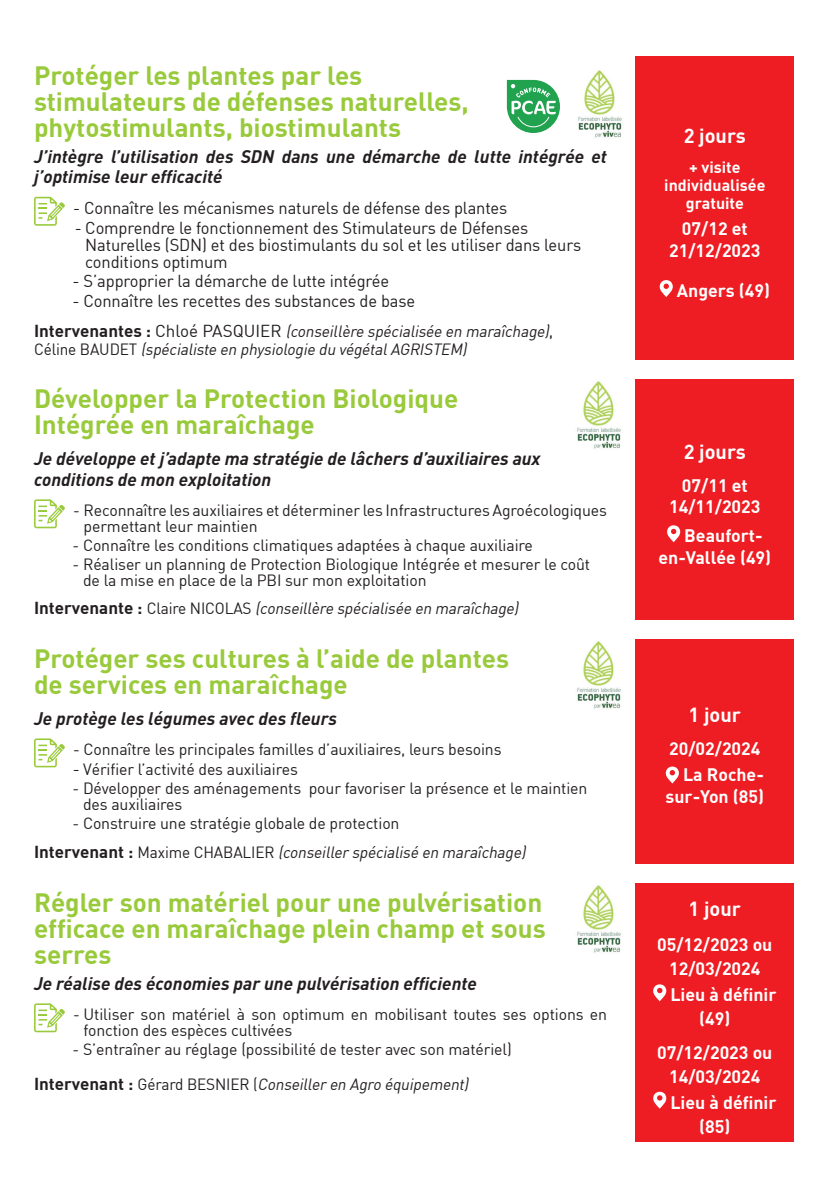
<style>
.page{position:relative;width:834px;height:1191px;background:#fff}
.page>*{position:absolute;margin:0;border:0;box-sizing:border-box;transform-origin:0 0}
.t1{font:700 26px/26px "DIN";color:#99ca3b}
.t2{font:700 20px "DIN";color:#fff}
.t3{font:italic 700 18px/20px "DIN";color:#231f20}
.t4{font:700 17.8px/24px "DIN";color:#fff;text-align:center}
.t5{font:17px/17px "DIN";letter-spacing:-.01em;color:#231f20}
.t6{font:16px/16px "DIN";letter-spacing:-.01em;color:#231f20}
.t7{font:italic 16px/18px "DIN";color:#231f20;scale:.96 1}
.t8{font:700 16px/18px "DIN";color:#fff;text-align:center}
.s1{font-weight:700;font-style:normal;font-size:17px}
.s2{font-style:normal;font-size:17px}
.s3{font-style:normal}
.s4{font-size:17px}
.s5{font-weight:700;font-size:17px}
.s6{font-style:italic}
</style>
<div class="page">
<div style="left:635px;top:57px;width:159px;height:303px;background:#ee1d23"></div>
<svg style="left:507px;top:80px;width:53px;height:53px"></svg>
<img style="left:578px;top:70px;width:44px;height:68px">
<svg style="left:659px;top:280px;width:13px;height:17px"></svg>
<svg style="left:34px;top:197px;width:31px;height:29px"></svg>
<div style="left:635px;top:379px;width:159px;height:241px;background:#ee1d23"></div>
<img style="left:577px;top:381px;width:44px;height:68px">
<svg style="left:667px;top:525px;width:13px;height:17px"></svg>
<svg style="left:34px;top:499px;width:31px;height:29px"></svg>
<div style="left:635px;top:639px;width:159px;height:225px;background:#ee1d23"></div>
<img style="left:577px;top:641px;width:44px;height:68px">
<svg style="left:665px;top:766px;width:13px;height:17px"></svg>
<svg style="left:34px;top:738px;width:31px;height:29px"></svg>
<div style="left:635px;top:883px;width:159px;height:259px;background:#ee1d23"></div>
<img style="left:577px;top:885px;width:44px;height:68px">
<svg style="left:653px;top:984px;width:13px;height:17px"></svg>
<svg style="left:653px;top:1091px;width:13px;height:17px"></svg>
<svg style="left:34px;top:1003px;width:31px;height:29px"></svg>
<h1 class="t1" style="left:34px;top:61px;width:436px">Protéger les plantes par les stimulateurs de défenses naturelles, phytostimulants, biostimulants</h1>
<p class="t3" style="left:34px;top:146px;width:574px">J’intègre l’utilisation des SDN dans une démarche de lutte intégrée et j’optimise leur efficacité</p>
<p class="t5" style="left:73px;top:199px;width:435px">- Connaître les mécanismes naturels de défense des plantes</p>
<p class="t5" style="left:85px;top:219px;width:497px;text-indent:-11px">- Comprendre le fonctionnement des Stimulateurs de Défenses<br>Naturelles (SDN) et des biostimulants du sol et les utiliser dans leurs conditions optimum</p>
<p class="t5" style="left:73px;top:272px;width:318px">- S’approprier la démarche de lutte intégrée</p>
<p class="t5" style="left:73px;top:292px;width:344px">- Connaître les recettes des substances de base</p>
<p class="t7" style="left:34px;top:321px;width:542px"><span class="s1">I n t e rve n a n t e s :</span> <span class="s2">C h l o é PAS Q U I E R</span> (conseillère spécialisée en maraîchage)<span class="s2">,<br></span><span class="s3">C é l i n e B A U D E T</span> (spécialiste en physiologie du végétalAGRISTEM)</p>
<h1 class="t1" style="left:34px;top:384px;width:425px">Développer la Protection Biologique<br>Intégrée en maraîchage</h1>
<p class="t3" style="left:34px;top:447px;width:508px;line-height:20.8px">Je développe et j’adapte ma stratégie de lâchers d’auxiliaires aux conditions de mon exploitation</p>
<p class="t6" style="left:84px;top:502px;width:525px;text-indent:-10px">- Reconnaître les auxiliaires et déterminer les Infrastructures Agroécologiques permettant leur maintien</p>
<p class="t6" style="left:73px;top:537px;width:462px">- Connaître les conditions climatiques adaptées à chaque auxiliaire</p>
<p class="t6" style="left:83px;top:556px;width:508px;text-indent:-10px">- Réaliser un planning de Protection Biologique Intégrée et mesurer le coût de la mise en place de la PBI sur mon exploitation</p>
<p class="t7" style="left:34px;top:599px;width:509px"><span class="s1">I n t e rve n a n t e :</span> <span class="s3">C l a i re N I C O LAS</span> (conseillère spécialisée en maraîchage)</p>
<h1 class="t1" style="left:34px;top:644px;width:476px">Protéger ses cultures à l’aide de plantes de services en maraîchage</h1>
<p class="t2" style="left:683px;top:123px;width:64px">2 jours</p>
<p class="t8" style="left:664px;top:157px;width:103px">+ visite individualisée gratuite</p>
<p class="t4" style="left:669px;top:218px;width:93px;line-height:21.2px">07/12 et<br>21/12/2023</p>
<p class="t4" style="left:676px;top:278px;width:95px">Angers (49)</p>
<p class="t2" style="left:683px;top:439px;width:64px">2 jours</p>
<p class="t4" style="left:669px;top:474px;width:93px;line-height:21.2px">07/11 et<br>14/11/2023</p>
<p class="t4" style="left:658px;top:524px;width:114px;line-height:21.2px;text-align:left;text-indent:26px">Beaufort&shy;en-Vallée (49)</p>
<p class="t2" style="left:688px;top:701px;width:54px">1 jour</p>
<p class="t4" style="left:669px;top:734px;width:96px;line-height:27px;text-align:right">20/02/2024<br>La Roche-</p>
<p class="t4" style="left:665px;top:783px;width:100px">sur-Yon (85)</p>
<p class="t3" style="left:34px;top:708px;width:304px">Je protège les légumes avec des fleurs</p>
<p class="t6" style="left:73px;top:741px;width:430px">- Connaître les principales familles d’auxiliaires, leurs besoins</p>
<p class="t6" style="left:73px;top:761px;width:226px"><span class="s4">-</span> Vérifier l’activité des auxiliaires</p>
<p class="t6" style="left:83px;top:780px;width:505px;text-indent:-10px">- Développer des aménagements pour favoriser la présence et le maintien des auxiliaires</p>
<p class="t6" style="left:34px;top:808px;width:496px;line-height:29.4px;text-indent:39px">- Construire une stratégie globale de protection<br><span class="s5">I n t e rve n a n t :</span> M a x i m e C H A BA L I E R <span class="s6">(conseillerspécialisé en maraîchage)</span></p>
<h1 class="t1" style="left:34px;top:888px;width:513px">Régler son matériel pour une pulvérisation efficace en maraîchage plein champ et sous serres</h1>
<p class="t2" style="left:688px;top:895px;width:54px">1 jour</p>
<p class="t4" style="left:657px;top:932px;width:117px">05/12/2023 ou<br>12/03/2024</p>
<p class="t4" style="left:699px;top:982px;width:79px;text-align:left;text-indent:-29px">Lieu à définir (49)</p>
<p class="t4" style="left:657px;top:1039px;width:117px">07/12/2023 ou<br>14/03/2024</p>
<p class="t4" style="left:699px;top:1089px;width:79px;text-align:left;text-indent:-29px">Lieu à définir (85)</p>
<p class="t3" style="left:34px;top:972px;width:444px">Je réalise des économies par une pulvérisation efficiente</p>
<p class="t6" style="left:84px;top:1006px;width:525px;text-indent:-10px">- Utiliser son matériel à son optimum en mobilisant toutes ses options en fonction des espèces cultivées</p>
<p class="t6" style="left:34px;top:1031px;width:479px;line-height:34.6px;text-indent:39px">- S’entraîner au réglage (possibilité de tester avec son matériel)<br><span class="s5">Intervenant :</span> Gérard BESNIER (<span class="s6">Conseilleren Agro équipement)</span></p>
</div>
